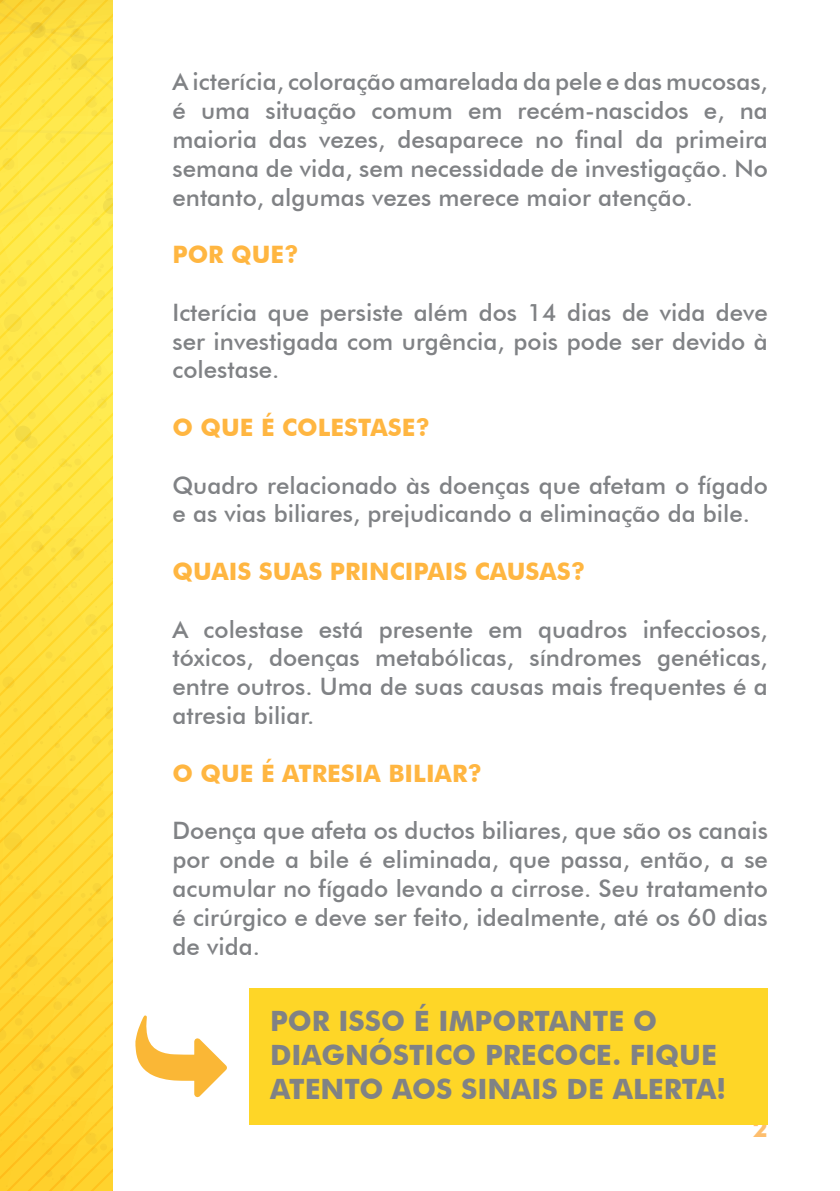
<style>
.page{position:relative;width:840px;height:1191px;background:#fff}
.page>*{position:absolute;margin:0;border:0;box-sizing:border-box;transform-origin:0 0}
.t1{font:700 28px/33.6px "Futura BT";color:#808285}
.t2{font:500 24px/28.8px "Futura BT";color:#808285;text-align:justify}
.t3{font:700 24px "Futura BT";color:#ffb641}
.t4{font:700 24px "Futura BT";color:#fdbe6e}
</style>
<div class="page">
<svg style="left:0;top:226px;width:112px;height:965px;background:#fedc3c"></svg>
<svg style="left:0;top:375px;width:31px;height:67px;background:#fde345"></svg>
<svg style="left:0;top:0;width:112px;height:226px;background:#fde345"></svg>
<div style="left:250px;top:988px;width:517px;height:136px;background:#fed627"></div>
<svg style="left:135px;top:1015px;width:92px;height:82px"></svg>
<p class="t2" style="left:172px;top:67px;width:596px">A icterícia, coloração amarelada da pele e das mucosas, é uma situação comum em recém-nascidos e, na maioria das vezes, desaparece no final da primeira semana de vida, sem necessidade de investigação. No entanto, algumas vezes merece maior atenção.</p>
<p class="t3" style="left:172px;top:240px;width:128px">POR QUE?</p>
<p class="t2" style="left:172px;top:298px;width:596px">Icterícia que persiste além dos 14 dias de vida deve ser investigada com urgência, pois pode ser devido à colestase.</p>
<p class="t3" style="left:172px;top:413px;width:259px">O QUE É COLESTASE?</p>
<p class="t2" style="left:172px;top:470px;width:596px">Quadro relacionado às doenças que afetam o fígado e as vias biliares, prejudicando a eliminação da bile.</p>
<p class="t3" style="left:172px;top:557px;width:414px">QUAIS SUAS PRINCIPAIS CAUSAS?</p>
<p class="t2" style="left:172px;top:614px;width:596px">A colestase está presente em quadros infecciosos, tóxicos, doenças metabólicas, síndromes genéticas, entre outros. Uma de suas causas mais frequentes é a atresia biliar.</p>
<p class="t3" style="left:172px;top:758px;width:311px">O QUE É ATRESIA BILIAR?</p>
<p class="t2" style="left:172px;top:816px;width:596px">Doença que afeta os ductos biliares, que são os canais por onde a bile é eliminada, que passa, então, a se acumular no fígado levando a cirrose. Seu tratamento é cirúrgico e deve ser feito, idealmente, até os 60 dias de vida.</p>
<p class="t1" style="left:270px;top:1004px;width:457px">POR ISSO É IMPORTANTE O<br>DIAGNÓSTICO PRECOCE. FIQUE<br>ATENTO AOS SINAIS DE ALERTA!</p>
<p class="t4" style="left:752px;top:1114px;width:16px">2</p>
</div>
